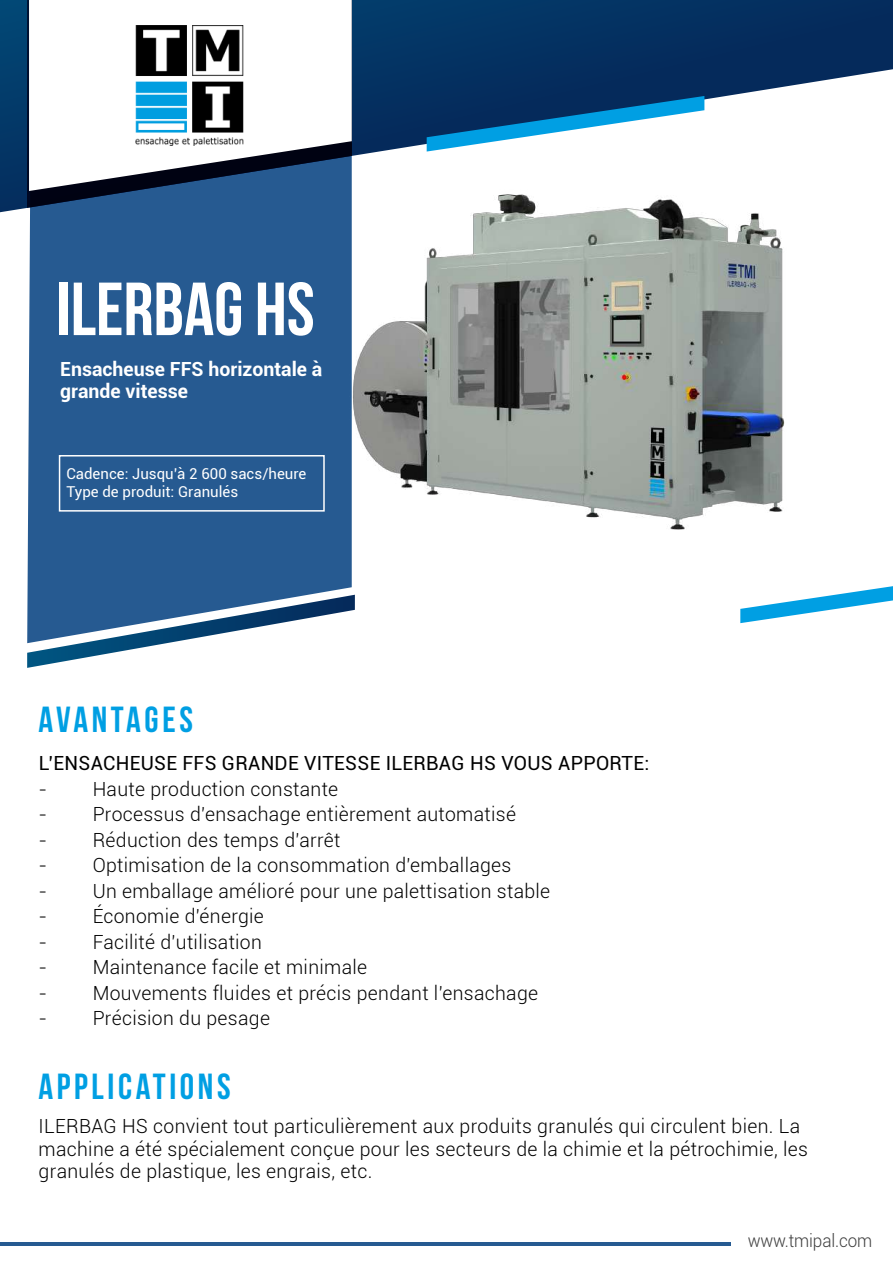
<style>
.page{position:relative;width:893px;height:1263px;background:#fff}
.page>*{position:absolute;margin:0;border:0;box-sizing:border-box;transform-origin:0 0}
.t1{font:700 75px "Bebas Neue";color:#fff}
.t2{font:700 36.3px "Bebas Neue";letter-spacing:.1em;color:#009fe3}
.t3{font:300 19.5px/22.5px "Roboto";letter-spacing:.015em;color:#000}
.t4{font:19.5px "Roboto";letter-spacing:.015em;color:#000}
.t5{font:700 19.5px/22.5px "Roboto";color:#fff}
.t6{font:300 18px "Roboto";letter-spacing:-.01em;color:#3f3f3f;scale:.95 1}
.t7{font:15px/18px "Roboto";color:#fff}
</style>
<div class="page">
<svg style="left:0;top:0;width:893px;height:212px"></svg>
<div style="left:27px;top:0;width:276px;height:595px;background:#265a91"></div>
<svg style="left:29px;top:0;width:323px;height:191px"></svg>
<svg style="left:865px;top:586px;width:28px;height:19px"></svg>
<svg style="left:27px;top:595px;width:276px;height:73px"></svg>
<div style="left:59px;top:455px;width:266px;height:57px;border:2px solid #fff"></div>
<hr style="left:0;top:1242px;width:731px;height:4px;background:#265a91">
<img style="left:136px;top:26px;width:107px;height:119px">
<img style="left:303px;top:69px;width:562px;height:555px">
<h1 class="t1" style="left:57px;top:268px;width:260px">ILERBAG HS</h1>
<p class="t5" style="left:60px;top:357px;width:264px">Ensacheuse FFS horizontale à grande vitesse</p>
<p class="t7" style="left:66px;top:464px;width:242px">Cadence: Jusqu’à 2 600 sacs/heure<br>Type de produit: Granulés</p>
<h2 class="t2" style="left:39px;top:699px;width:156px">AVANTAGES</h2>
<p class="t4" style="left:39px;top:750px;width:612px">L’ENSACHEUSE FFS GRANDE VITESSE ILERBAG HS VOUS APPORTE:</p>
<p class="t3" style="left:39px;top:777px;width:301px">- Haute production constante</p>
<p class="t3" style="left:39px;top:802px;width:479px">- Processus d'ensachage entièrement automatisé</p>
<p class="t3" style="left:39px;top:828px;width:303px">- Réduction des temps d'arrêt</p>
<p class="t3" style="left:39px;top:853px;width:474px">- Optimisation de la consommation d'emballages</p>
<p class="t3" style="left:39px;top:879px;width:513px">- Un emballage amélioré pour une palettisation stable</p>
<p class="t3" style="left:39px;top:904px;width:227px">- Économie d'énergie</p>
<p class="t3" style="left:39px;top:930px;width:225px">- Facilité d'utilisation</p>
<p class="t3" style="left:39px;top:955px;width:330px">- Maintenance facile et minimale</p>
<p class="t3" style="left:39px;top:981px;width:501px">- Mouvements fluides et précis pendant l'ensachage</p>
<p class="t3" style="left:39px;top:1006px;width:233px">- Précision du pesage</p>
<h2 class="t2" style="left:39px;top:1066px;width:194px">APPLICATIONS</h2>
<p class="t3" style="left:39px;top:1114px;width:771px">ILERBAG HS convient tout particulièrement aux produits granulés qui circulent bien. La machine a été spécialement conçue pour les secteurs de la chimie et la pétrochimie, les granulés de plastique, les engrais, etc.</p>
<p class="t6" style="left:748px;top:1228px;width:133px">www.tmipal.com</p>
</div>
